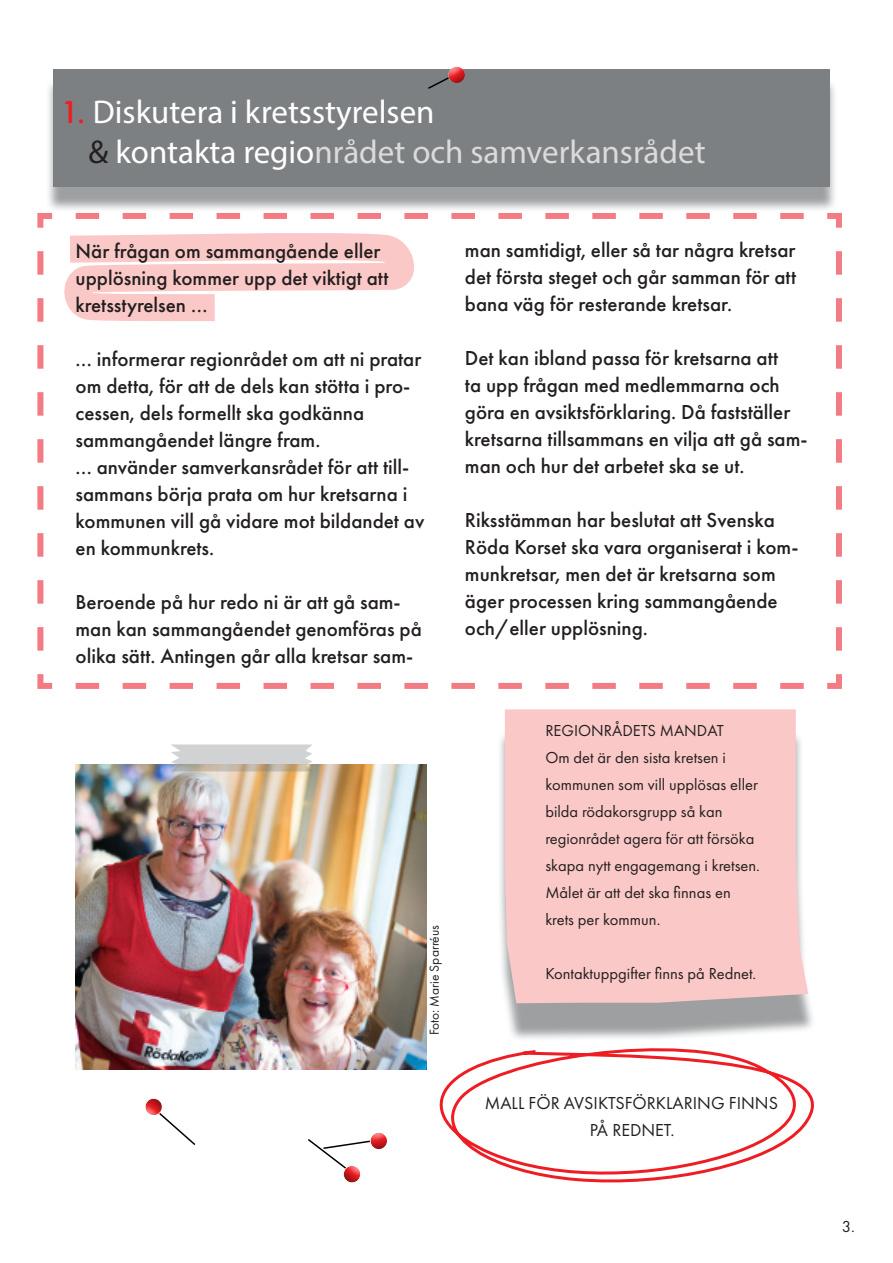
<style>
.page{position:relative;width:893px;height:1263px;background:#fff}
.page>*{position:absolute;margin:0;border:0;box-sizing:border-box;transform-origin:0 0}
.t1{font:33px "Myriad Pro";color:#dbdcda}
.t2{font:33px "Myriad Pro";color:#fff}
.t3{font:500 21px/27px "Futura PT";color:#231f20}
.t4{font:18px "Futura PT";color:#231f20}
.t5{font:16.5px/27px "Futura PT";color:#231f20}
.t6{font:13.5px "Futura PT";color:#231f20}
.s1{font-family:"Futura PT";font-weight:500;color:#ee1d23}
.s2{color:#231f20}
.s3{color:#fff}
</style>
<div class="page">
<div style="left:497px;top:731px;width:319px;height:310px;background:#7d8082;opacity:.75"></div>
<div style="left:505px;top:709px;width:303px;height:294px;background:#fac9c7"></div>
<svg style="left:37px;top:213px;width:805px;height:476px"></svg>
<div style="left:45px;top:78px;width:793px;height:134px;background:#7d8082;opacity:.75"></div>
<div style="left:54px;top:70px;width:776px;height:117px;background:#7d8082"></div>
<svg style="left:428px;top:84px;width:7px;height:5px"></svg>
<div style="left:435px;top:60px;width:41px;height:30px;background:#fff;opacity:.75"></div>
<div style="left:437px;top:60px;width:45px;height:30px;background:#7d8082;opacity:.75"></div>
<svg style="left:411px;top:1026px;width:405px;height:157px"></svg>
<svg style="left:39px;top:222px;width:391px;height:118px"></svg>
<img style="left:76px;top:764px;width:351px;height:305px">
<svg style="left:169px;top:744px;width:145px;height:28px;background:#cecbc6"></svg>
<svg style="left:145px;top:1098px;width:51px;height:47px"></svg>
<svg style="left:308px;top:1132px;width:79px;height:51px"></svg>
<p class="t2" style="left:60px;top:92px;width:376px"><span class="s1">1.</span> Diskutera i kretsstyrelsen</p>
<p class="t1" style="left:88px;top:131px;width:619px"><span class="s2">&amp;</span> <span class="s3">kontakta regio</span>nrådet och samverkansrådet</p>
<p class="t3" style="left:76px;top:237px;width:306px">När frågan om sammangående eller</p>
<p class="t3" style="left:76px;top:264px;width:314px">upplösning kommer upp det viktigt att kretsstyrelsen ...</p>
<p class="t3" style="left:76px;top:345px;width:347px">... informerar regionrådet om att ni pratar om detta, för att de dels kan stötta i pro&shy;cessen, dels formellt ska godkänna</p>
<p class="t3" style="left:76px;top:426px;width:246px">sammangåendet längre fram.</p>
<p class="t3" style="left:76px;top:453px;width:350px">... använder samverkansrådet för att till&shy;sammans börja prata om hur kretsarna i kommunen vill gå vidare mot bildandet av en kommunkrets.</p>
<p class="t3" style="left:76px;top:588px;width:348px">Beroende på hur redo ni är att gå sam&shy;man kan sammangåendet genomföras på olika sätt. Antingen går alla kretsar sam-</p>
<p class="t6" style="left:426px;top:1035px;width:112px;rotate:-90deg">Foto: Marie Sparréus</p>
<p class="t3" style="left:465px;top:236px;width:333px;text-align:justify">man samtidigt, eller så tar några kretsar det första steget och går samman för att bana väg för resterande kretsar.</p>
<p class="t3" style="left:465px;top:344px;width:344px">Det kan ibland passa för kretsarna att<br>ta upp frågan med medlemmarna och göra en avsiktsförklaring. Då fastställer kretsarna tillsammans en vilja att gå sam&shy;man och hur det arbetet ska se ut.</p>
<p class="t3" style="left:465px;top:506px;width:335px">Riksstämman har beslutat att Svenska Röda Korset ska vara organiserat i kom&shy;munkretsar, men det är kretsarna som äger processen kring sammangående och/eller upplösning.</p>
<p class="t5" style="left:545px;top:717px;width:180px">REGIONRÅDETS MANDAT</p>
<p class="t5" style="left:545px;top:744px;width:182px">Om det är den sista kretsen i</p>
<p class="t5" style="left:545px;top:771px;width:214px">kommunen som vill upplösas eller bilda rödakorsgrupp så kan</p>
<p class="t5" style="left:545px;top:825px;width:216px">regionrådet agera för att försöka skapa nytt engagemang i kretsen.<br>Målet är att det ska finnas en</p>
<p class="t5" style="left:545px;top:906px;width:117px">krets per kommun.</p>
<p class="t5" style="left:545px;top:960px;width:212px">Kontaktuppgifter finns på Rednet.</p>
<p class="t4" style="left:485px;top:1092px;width:295px">MALL FÖR AVSIKTSFÖRKLARING FINNS</p>
<p class="t4" style="left:590px;top:1119px;width:87px">PÅ REDNET.</p>
<p class="t5" style="left:842px;top:1212px;width:14px">3.</p>
</div>
